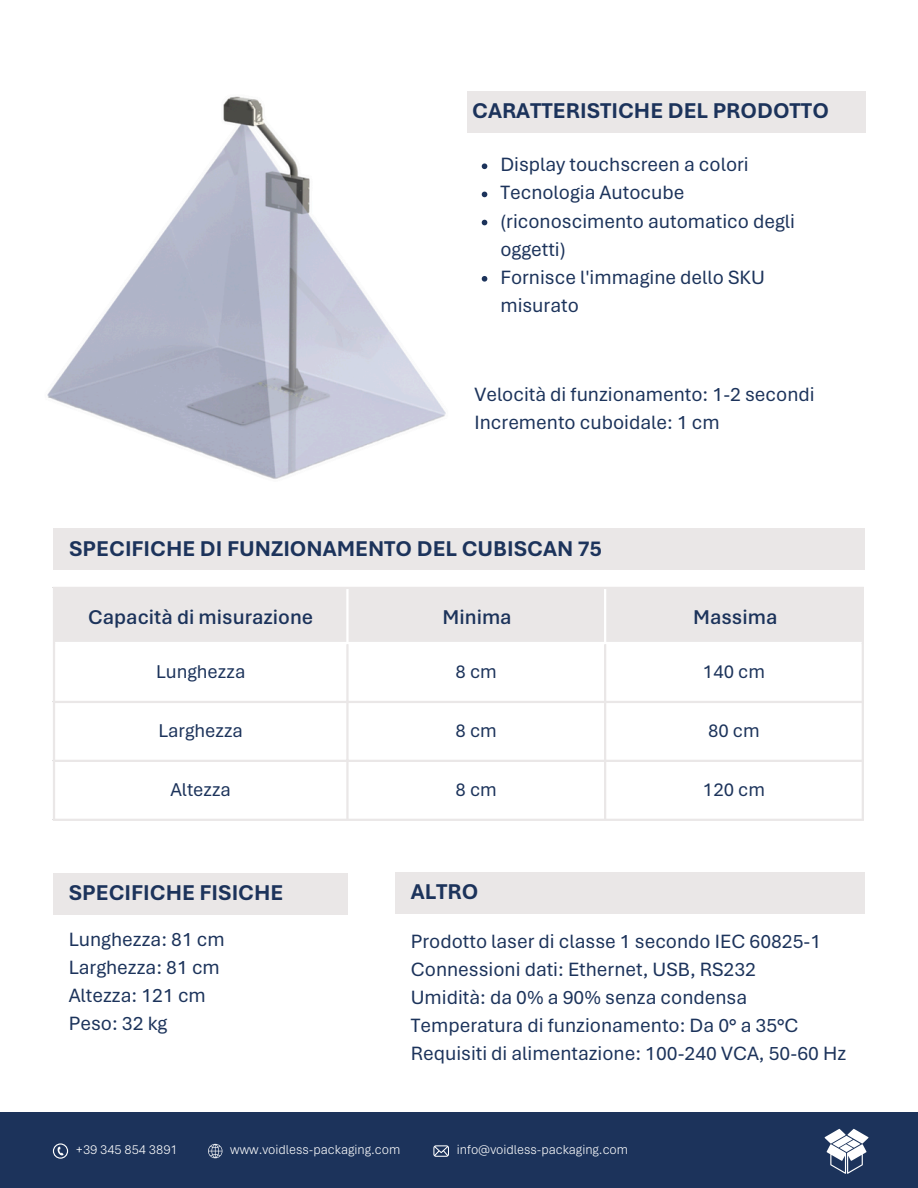
<style>
.page{position:relative;width:918px;height:1188px;background:#fff}
.page>*{position:absolute;margin:0;border:0;box-sizing:border-box;transform-origin:0 0}
.t1{font:700 22.5px "Aptos";color:#1c335b}
.t2{font:600 21px "Aptos";color:#1c335b}
.t3{font:20.25px/28.2px "Aptos";color:#1c335b}
.t4{font:19.5px "Aptos";color:#1c335b}
.t5{font:300 13.5px "Aptos";color:#fff}
</style>
<div class="page">
<div style="left:0;top:1112px;width:918px;height:76px;background:#1c335b"></div>
<svg style="left:825px;top:1129px;width:44px;height:45px"></svg>
<svg style="left:208px;top:1144px;width:14px;height:14px"></svg>
<svg style="left:433px;top:1145px;width:16px;height:12px"></svg>
<div style="left:53px;top:873px;width:295px;height:41px;background:#eae7e7"></div>
<div style="left:395px;top:872px;width:469px;height:42px;background:#eae7e7"></div>
<div style="left:55px;top:589px;width:807px;height:53px;background:#eae7e7"></div>
<hr style="left:53px;top:589px;width:2px;height:230px;background:#eae7e7">
<hr style="left:346px;top:644px;width:3px;height:175px;background:#eae7e7">
<hr style="left:604px;top:644px;width:2px;height:175px;background:#eae7e7">
<hr style="left:862px;top:589px;width:2px;height:230px;background:#eae7e7">
<hr style="left:53px;top:587px;width:811px;height:2px;background:#eae7e7">
<hr style="left:53px;top:701px;width:811px;height:2px;background:#eae7e7">
<hr style="left:53px;top:760px;width:811px;height:2px;background:#eae7e7">
<hr style="left:53px;top:819px;width:811px;height:2px;background:#eae7e7">
<hr style="left:346px;top:589px;width:3px;height:53px;background:#fff">
<hr style="left:604px;top:589px;width:2px;height:53px;background:#fff">
<div style="left:459px;top:91px;width:406px;height:41px;background:#eae7e7"></div>
<div style="left:53px;top:528px;width:812px;height:42px;background:#eae7e7"></div>
<img style="left:47px;top:91px;width:419px;height:388px">
<svg style="left:482px;top:163px;width:5px;height:6px"></svg>
<svg style="left:482px;top:192px;width:5px;height:5px"></svg>
<svg style="left:482px;top:220px;width:5px;height:5px"></svg>
<svg style="left:482px;top:276px;width:5px;height:6px"></svg>
<svg style="left:53px;top:1143px;width:15px;height:16px"></svg>
<p class="t1" style="left:472px;top:97px;width:358px">CARATTERISTICHE DEL PRODOTTO</p>
<h2 class="t3" style="left:500px;top:151px;width:250px">Display touchscreen a colori</h2>
<h2 class="t3" style="left:500px;top:179px;width:186px">Tecnologia Autocube</h2>
<h2 class="t3" style="left:500px;top:207px;width:296px">(riconoscimento automatico degli oggetti)</h2>
<h1 class="t3" style="left:500px;top:263px;width:266px">Fornisce l'immagine dello SKU misurato</h1>
<h3 class="t3" style="left:475px;top:380px;width:342px">Velocità di funzionamento: 1-2 secondi<br>Incremento cuboidale: 1 cm</h3>
<h1 class="t1" style="left:69px;top:535px;width:534px">SPECIFICHE DI FUNZIONAMENTO DEL CUBISCAN 75</h1>
<p class="t2" style="left:88px;top:604px;width:227px">Capacità di misurazione</p>
<p class="t2" style="left:443px;top:604px;width:71px">Minima</p>
<p class="t2" style="left:693px;top:604px;width:86px">Massima</p>
<p class="t4" style="left:156px;top:660px;width:91px">Lunghezza</p>
<p class="t4" style="left:456px;top:660px;width:43px">8cm</p>
<p class="t4" style="left:703px;top:660px;width:64px">140 cm</p>
<p class="t4" style="left:158px;top:719px;width:86px">Larghezza</p>
<h3 class="t4" style="left:456px;top:719px;width:43px">8cm</h3>
<h1 class="t4" style="left:708px;top:719px;width:53px">80 cm</h1>
<p class="t4" style="left:170px;top:777px;width:62px">Altezza</p>
<p class="t4" style="left:456px;top:777px;width:43px">8cm</p>
<p class="t4" style="left:703px;top:777px;width:64px">120 cm</p>
<p class="t1" style="left:69px;top:879px;width:216px">SPECIFICHE FISICHE</p>
<p class="t1" style="left:411px;top:878px;width:69px">ALTRO</p>
<p class="t3" style="left:69px;top:925px;width:158px">Lunghezza: 81 cm<br>Larghezza: 81 cm<br>Altezza: 121 cm<br>Peso: 32 kg</p>
<p class="t3" style="left:411px;top:927px;width:437px">Prodotto laser di classe 1 secondo IEC 60825-1<br>Connessioni dati: Ethernet, USB, RS232<br>Umidità: da 0% a 90% senza condensa Temperatura di funzionamento: Da 0° a 35°C Requisiti di alimentazione: 100-240 VCA, 50-60 Hz</p>
<h3 class="t5" style="left:76px;top:1142px;width:103px">+39 345 854 3891</h3>
<p class="t5" style="left:230px;top:1142px;width:171px">www.voidless-packaging.com</p>
<h1 class="t5" style="left:457px;top:1142px;width:173px">info@voidless-packaging.com</h1>
</div>
